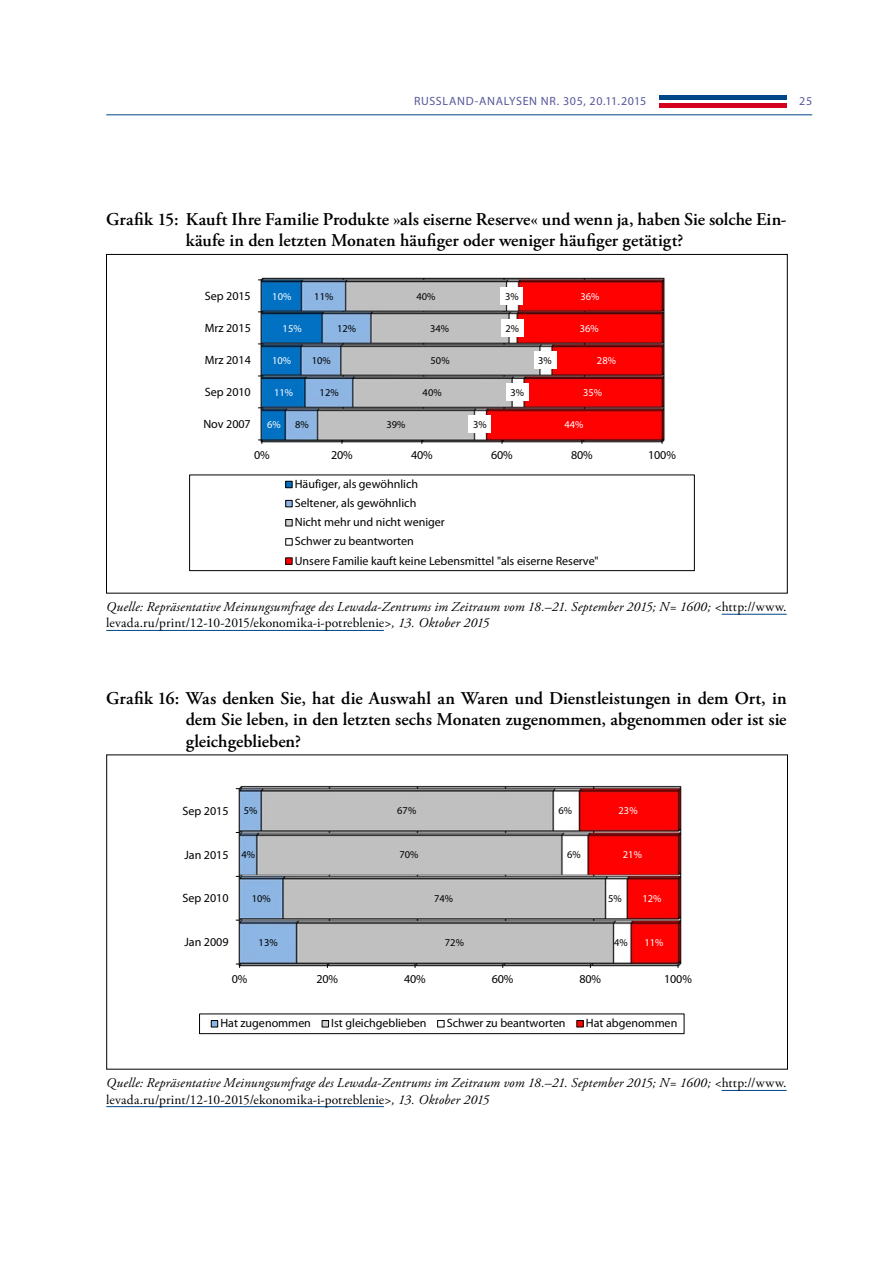
<style>
.page{position:relative;width:893px;height:1263px;background:#fff}
.page>*{position:absolute;margin:0;border:0;box-sizing:border-box;transform-origin:0 0}
.t1{font:600 18px/21.6px "Adobe Garamond Pro";color:#000}
.t2{font:italic 13.5px/16.2px "Adobe Garamond Pro";letter-spacing:.01em;color:#000}
.t3{font:12px/19.2px "Myriad Pro";letter-spacing:-.005em;color:#000}
.t4{font:12px "Myriad Pro";letter-spacing:.05em;color:#56589b}
.t5{font:10.5px "Myriad Pro";letter-spacing:.005em;color:#000}
.t6{font:10.5px "Myriad Pro";letter-spacing:.005em;color:#fff}
.s1{font-style:normal}
</style>
<div class="page">
<div style="left:659px;top:103px;width:128px;height:5px;background:#d4001e"></div>
<hr style="left:659px;top:96px;width:128px;height:4px;background:#004688">
<hr style="left:106px;top:114px;width:706px;height:1px;background:#004688">
<hr style="left:722px;top:614px;width:65px;height:1px;background:#004688">
<hr style="left:106px;top:630px;width:278px;height:1px;background:#004688">
<img style="left:259px;top:277px;width:406px;height:165px">
<svg style="left:258px;top:440px;width:5px;height:4px"></svg>
<div style="left:469px;top:415px;width:22px;height:17px;background:#fff"></div>
<div style="left:506px;top:383px;width:23px;height:17px;background:#fff"></div>
<div style="left:534px;top:351px;width:22px;height:17px;background:#fff"></div>
<div style="left:501px;top:319px;width:23px;height:17px;background:#fff"></div>
<div style="left:501px;top:287px;width:22px;height:17px;background:#fff"></div>
<div style="left:189px;top:475px;width:506px;height:96px;border:1px solid #000"></div>
<div style="left:286px;top:481px;width:6px;height:7px;background:#0070c0"></div>
<div style="left:286px;top:481px;width:6px;height:7px;border:1px solid #000"></div>
<div style="left:286px;top:500px;width:6px;height:7px;background:#8eb4e3"></div>
<div style="left:286px;top:500px;width:6px;height:7px;border:1px solid #000"></div>
<div style="left:286px;top:519px;width:6px;height:7px;background:#d0d0d0"></div>
<div style="left:286px;top:519px;width:6px;height:7px;border:1px solid #000"></div>
<div style="left:286px;top:538px;width:6px;height:7px;border:1px solid #000"></div>
<svg style="left:286px;top:558px;width:6px;height:6px"></svg>
<hr style="left:722px;top:1090px;width:65px;height:1px;background:#004688">
<hr style="left:106px;top:1106px;width:278px;height:1px;background:#004688">
<img style="left:237px;top:785px;width:445px;height:181px">
<div style="left:199px;top:1014px;width:485px;height:20px;border:1px solid #000"></div>
<div style="left:211px;top:1020px;width:7px;height:7px;background:#8eb4e3"></div>
<div style="left:211px;top:1020px;width:7px;height:7px;border:1px solid #000"></div>
<div style="left:322px;top:1020px;width:7px;height:7px;background:#d0d0d0"></div>
<div style="left:322px;top:1020px;width:7px;height:7px;border:1px solid #000"></div>
<div style="left:437px;top:1020px;width:7px;height:7px;border:1px solid #000"></div>
<div style="left:577px;top:1020px;width:6px;height:7px;background:#f00"></div>
<div style="left:577px;top:1020px;width:6px;height:7px;border:1px solid #000"></div>
<p class="t4" style="left:414px;top:94px;width:234px">RUSSLAND-ANALYSEN NR. 305, 20.11.2015</p>
<p class="t4" style="left:799px;top:94px;width:14px">25</p>
<h1 class="t1" style="left:186px;top:208px;width:602px;text-indent:-80px">Grafik 15: Kauft Ihre Familie Produkte »als eiserne Reserve« und wenn ja, haben Sie solche Ein&shy;käufe in den letzten Monaten häufiger oder weniger häufiger getätigt?</h1>
<p class="t3" style="left:205px;top:286px;width:47px">Sep 2015</p>
<p class="t6" style="left:272px;top:290px;width:21px">10%</p>
<p class="t5" style="left:314px;top:290px;width:21px">11%</p>
<p class="t5" style="left:416px;top:290px;width:21px">40%</p>
<p class="t5" style="left:505px;top:290px;width:15px">3%</p>
<p class="t6" style="left:580px;top:290px;width:21px">36%</p>
<p class="t3" style="left:205px;top:318px;width:47px">Mrz 2015</p>
<p class="t6" style="left:283px;top:322px;width:21px">15%</p>
<p class="t5" style="left:337px;top:322px;width:21px">12%</p>
<p class="t5" style="left:430px;top:322px;width:21px">34%</p>
<p class="t5" style="left:506px;top:322px;width:15px">2%</p>
<p class="t6" style="left:580px;top:322px;width:21px">36%</p>
<p class="t3" style="left:205px;top:350px;width:47px">Mrz 2014</p>
<p class="t6" style="left:272px;top:354px;width:21px">10%</p>
<p class="t5" style="left:312px;top:354px;width:21px">10%</p>
<p class="t5" style="left:431px;top:354px;width:21px">50%</p>
<p class="t5" style="left:538px;top:354px;width:15px">3%</p>
<p class="t6" style="left:597px;top:354px;width:21px">28%</p>
<p class="t3" style="left:205px;top:382px;width:47px">Sep 2010</p>
<p class="t6" style="left:274px;top:386px;width:21px">11%</p>
<p class="t5" style="left:320px;top:386px;width:21px">12%</p>
<p class="t5" style="left:423px;top:386px;width:21px">40%</p>
<p class="t5" style="left:510px;top:386px;width:15px">3%</p>
<p class="t6" style="left:583px;top:386px;width:21px">35%</p>
<p class="t3" style="left:203px;top:414px;width:49px">Nov 2007</p>
<p class="t6" style="left:267px;top:418px;width:15px">6%</p>
<p class="t5" style="left:295px;top:418px;width:15px">8%</p>
<p class="t5" style="left:386px;top:418px;width:21px">39%</p>
<p class="t5" style="left:473px;top:418px;width:15px">3%</p>
<p class="t6" style="left:564px;top:418px;width:21px">44%</p>
<p class="t3" style="left:254px;top:445px;width:17px">0%</p>
<p class="t3" style="left:331px;top:445px;width:23px">20%</p>
<p class="t3" style="left:411px;top:445px;width:23px">40%</p>
<p class="t3" style="left:491px;top:445px;width:23px">60%</p>
<p class="t3" style="left:571px;top:445px;width:23px">80%</p>
<p class="t3" style="left:648px;top:445px;width:30px">100%</p>
<p class="t3" style="left:295px;top:474px;width:305px">Häufiger, als gewöhnlich<br>Seltener, als gewöhnlich<br>Nicht mehr und nicht weniger<br>Schwer zu beantworten<br>Unsere Familie kauft keine Lebensmittel "als eiserne Reserve"</p>
<p class="t2" style="left:106px;top:599px;width:682px">Quelle: Repräsentative Meinungsumfrage des Lewada-Zentrums im Zeitraum vom 18.–21. September 2015; N= 1600; &lt;<span class="s1">http://www. levada.ru/print/12-10-2015/ekonomika-i-potreblenie</span>&gt;, 13. Oktober 2015</p>
<h1 class="t1" style="left:186px;top:687px;width:602px;text-align:justify;text-indent:-80px">Grafik 16: Was denken Sie, hat die Auswahl an Waren und Dienstleistungen in dem Ort, in dem Sie leben, in den letzten sechs Monaten zugenommen, abgenommen oder ist sie gleichgeblieben?</h1>
<p class="t3" style="left:183px;top:801px;width:47px">Sep 2015</p>
<p class="t5" style="left:244px;top:804px;width:15px">5%</p>
<p class="t5" style="left:397px;top:804px;width:21px">67%</p>
<p class="t5" style="left:558px;top:804px;width:15px">6%</p>
<p class="t6" style="left:619px;top:804px;width:21px">23%</p>
<p class="t3" style="left:184px;top:845px;width:46px">Jan 2015</p>
<p class="t5" style="left:241px;top:848px;width:15px">4%</p>
<p class="t5" style="left:399px;top:848px;width:21px">70%</p>
<p class="t5" style="left:567px;top:848px;width:15px">6%</p>
<p class="t6" style="left:623px;top:848px;width:21px">21%</p>
<p class="t3" style="left:183px;top:888px;width:47px">Sep 2010</p>
<p class="t5" style="left:252px;top:892px;width:21px">10%</p>
<p class="t5" style="left:434px;top:892px;width:21px">74%</p>
<p class="t5" style="left:608px;top:892px;width:15px">5%</p>
<p class="t6" style="left:642px;top:892px;width:21px">12%</p>
<p class="t3" style="left:184px;top:932px;width:46px">Jan 2009</p>
<p class="t5" style="left:259px;top:936px;width:21px">13%</p>
<p class="t5" style="left:445px;top:936px;width:21px">72%</p>
<p class="t5" style="left:614px;top:936px;width:15px">4%</p>
<p class="t6" style="left:644px;top:936px;width:21px">11%</p>
<p class="t3" style="left:232px;top:969px;width:17px">0%</p>
<p class="t3" style="left:316px;top:969px;width:23px">20%</p>
<p class="t3" style="left:404px;top:969px;width:23px">40%</p>
<p class="t3" style="left:492px;top:969px;width:23px">60%</p>
<p class="t3" style="left:579px;top:969px;width:23px">80%</p>
<p class="t3" style="left:664px;top:969px;width:30px">100%</p>
<p class="t3" style="left:220px;top:1013px;width:92px">Hat zugenommen</p>
<p class="t3" style="left:331px;top:1013px;width:97px">Ist gleichgeblieben</p>
<p class="t3" style="left:447px;top:1013px;width:120px">Schwer zu beantworten</p>
<p class="t3" style="left:586px;top:1013px;width:93px">Hat abgenommen</p>
<p class="t2" style="left:106px;top:1075px;width:682px">Quelle: Repräsentative Meinungsumfrage des Lewada-Zentrums im Zeitraum vom 18.–21. September 2015; N= 1600; &lt;<span class="s1">http://www. levada.ru/print/12-10-2015/ekonomika-i-potreblenie</span>&gt;, 13. Oktober 2015</p>
</div>
